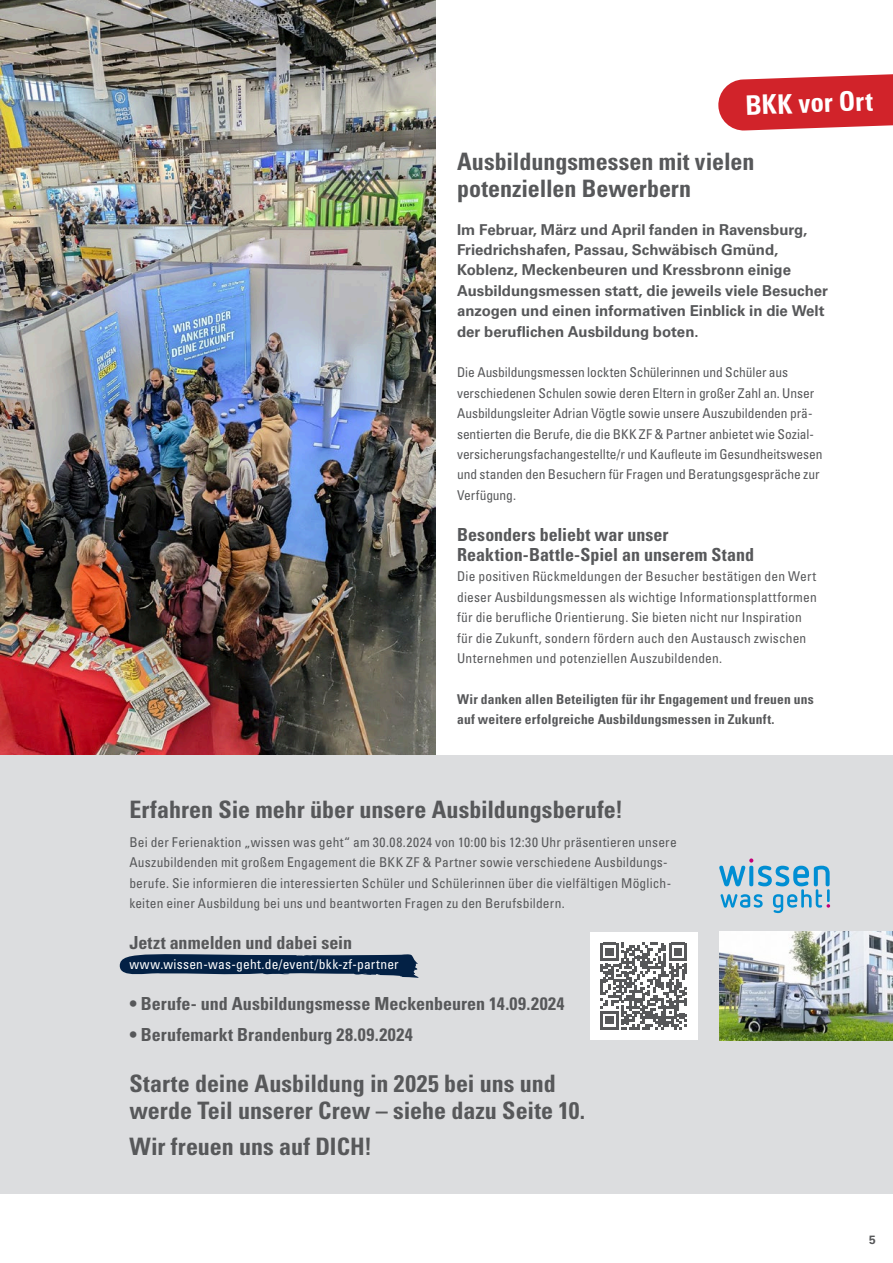
<style>
.page{position:relative;width:893px;height:1263px;background:#fff}
.page>*{position:absolute;margin:0;border:0;box-sizing:border-box;transform-origin:0 0}
.t1{font:700 condensed 27px "Univers LT Std";color:#fff}
._02-Head_univers{font:700 condensed 24px/27px "Univers LT Std";color:#57585a}
._01-ZÜ{font:700 condensed 18px/20.4px "Univers LT Std";color:#57585a}
._01-Einleitung{font:700 15px/20.4px "Univers LT Std";color:#57585a}
._01-Copy_Fließ{font:condensed 13.5px/20.4px "Univers LT Std";letter-spacing:.01em;color:#57585a}
._01-Copy_Fließ-2{font:condensed 13.5px/20.4px "Univers LT Std";letter-spacing:-.01em;color:#57585a}
._01-Copy_Fließ_bold{font:700 condensed 13.5px/20.4px "Univers LT Std";letter-spacing:.015em;color:#57585a}
._01-URL_auf_Wischer__blau{font:condensed 13.5px "Univers LT Std";letter-spacing:.015em;color:#fff}
.t2{font:700 12px "Univers LT Std";color:#57585a}
</style>
<div class="page">
<svg style="left:718px;top:74px;width:175px;height:57px"></svg>
<div style="left:0;top:755px;width:893px;height:438px;background:#dcdddf"></div>
<svg style="left:120px;top:954px;width:299px;height:24px"></svg>
<img style="left:0;top:0;width:436px;height:755px">
<div style="left:590px;top:932px;width:108px;height:108px;background:#fff"></div>
<svg style="left:600px;top:943px;width:87px;height:86px"></svg>
<svg style="left:719px;top:858px;width:111px;height:55px"></svg>
<img style="left:719px;top:932px;width:174px;height:109px">
<h1 class="t1" style="left:745px;top:89px;width:129px;rotate:-2deg">BKK vor Ort</h1>
<p class="_02-Head_univers" style="left:457px;top:148px;width:299px">Ausbildungsmessen mit vielen potenziellen Bewerbern</p>
<p class="_01-Einleitung" style="left:457px;top:219px;width:372px">Im Februar, März und April fanden in Ravensburg, Friedrichshafen, Passau, Schwäbisch Gmünd, Koblenz, Meckenbeuren und Kressbronn einige Ausbildungsmessen statt, die jeweils viele Besucher anzogen und einen informativen Einblick in die Welt der beruf-l-ichen Ausbildung boten.</p>
<p class="_01-Copy_Fließ-2" style="left:457px;top:362px;width:367px">Die Ausbildungsmessen lockten Schülerinnen und Schüler aus verschiedenen Schulen sowie deren Eltern in großer Zahl an. Unser Ausbildungsleiter Adrian Vögtle sowie unsere Auszubildenden prä&shy;sentierten die Berufe, die die BKK ZF &amp; Partner anbietet wie Sozial&shy;versicherungsfachangestellte/r und Kaufleute im Gesundheitswesen und standen den Besuchern für Fragen und Beratungsgespräche zur Verfügung.</p>
<p class="_01-ZÜ" style="left:457px;top:524px;width:298px">Besonders beliebt war unser<br>Reaktion-Battle-Spiel an unserem Stand</p>
<p class="_01-Copy_Fließ" style="left:457px;top:566px;width:361px">Die positiven Rückmeldungen der Besucher bestätigen den Wert dieser Ausbildungsmessen als wichtige Informationsplattformen für die berufliche Orientierung. Sie bieten nicht nur Inspiration für die Zukunft, sondern fördern auch den Austausch zwischen Unternehmen und potenziellen Auszubildenden.</p>
<p class="_01-Copy_Fließ_bold" style="left:457px;top:689px;width:358px">Wir danken allen Beteiligten für ihr Engagement und freuen uns auf weitere erfolgreiche Ausbildungsmessen in Zukunft.</p>
<p class="_02-Head_univers" style="left:129px;top:795px;width:495px">Erfahren Sie mehr über unsere Ausbildungsberufe!</p>
<p class="_01-Copy_Fließ" style="left:129px;top:831px;width:549px">Bei der Ferienaktion „wissen was geht“ am 30.08.2024 von 10:00 bis 12:30 Uhr präsentieren unsere Auszubildenden mit großem Engagement die BKK ZF &amp; Partner sowie verschiedene Ausbildungs&shy;berufe. Sie informieren die interessierten Schüler und Schülerinnen über die vielfältigen Möglich&shy;keiten einer Ausbildung bei uns und beantworten Fragen zu den Berufsbildern.</p>
<p class="_01-ZÜ" style="left:129px;top:932px;width:224px">Jetzt anmelden und dabei sein</p>
<p class="_01-URL_auf_Wischer__blau" style="left:129px;top:956px;width:271px">www.wissen-was-geht.de/event/bkk-zf-partner</p>
<p class="_01-ZÜ" style="left:129px;top:993px;width:437px">• Berufe- und Ausbildungsmesse Meckenbeuren 14.09.2024</p>
<p class="_01-ZÜ" style="left:129px;top:1024px;width:285px">• Berufemarkt Brandenburg 28.09.2024</p>
<p class="_02-Head_univers" style="left:129px;top:1070px;width:457px">Starte deine Ausbildung in 2025 bei uns und werde Teil unserer Crew – siehe dazu Seite 10.</p>
<p class="_02-Head_univers" style="left:129px;top:1132px;width:244px">Wir freuen uns auf DICH!</p>
<p class="t2" style="left:869px;top:1232px;width:8px">5</p>
</div>
